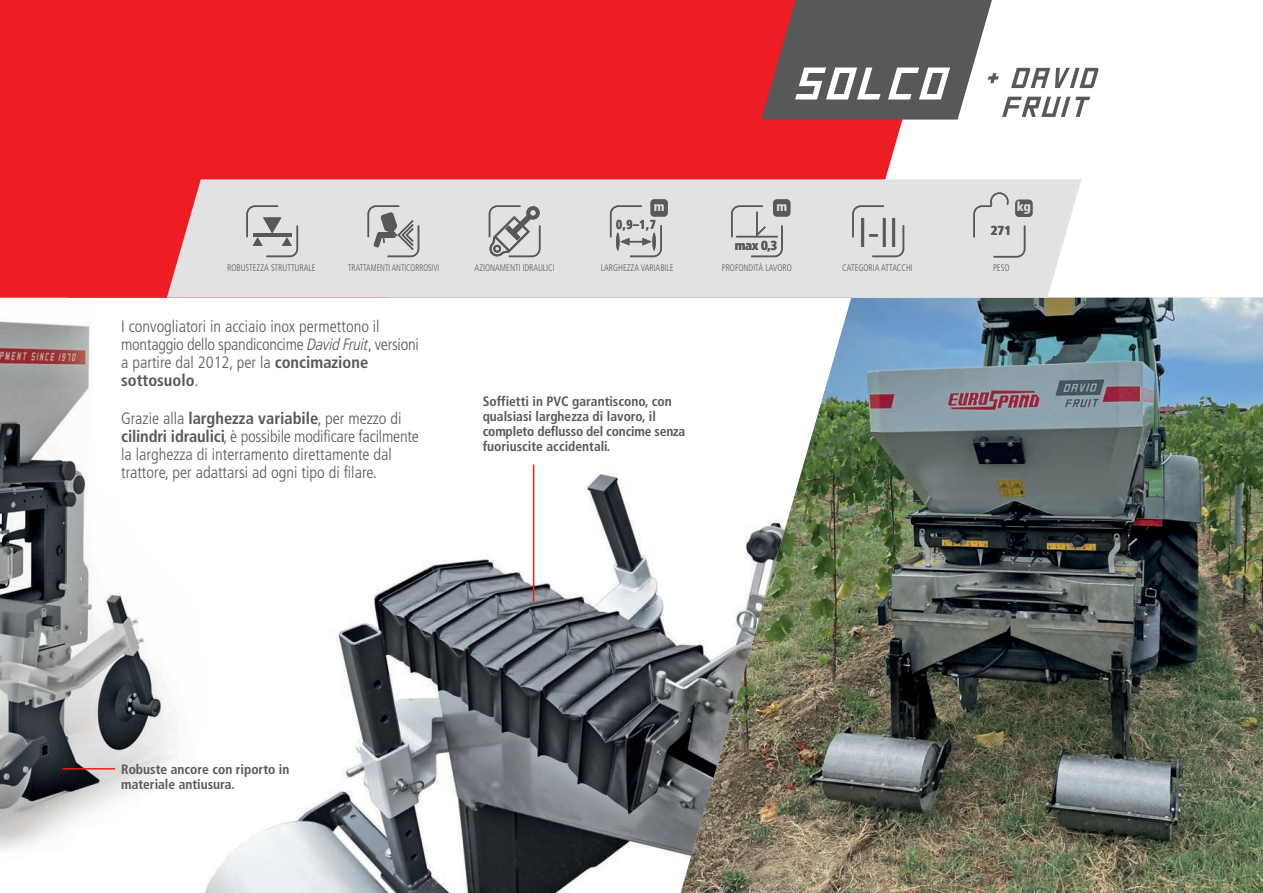
<style>
.page{position:relative;width:1263px;height:893px;background:#fff}
.page>*{position:absolute;margin:0;border:0;box-sizing:border-box;transform-origin:0 0}
.t1{font:300 condensed 41.55px "Frutiger LT Pro";color:#57585a}
.t2{font:300 condensed 16.5px/18px "Frutiger LT Pro";color:#57585a}
.t3{font:700 condensed 13.5px/15px "Frutiger LT Pro";color:#57585a}
.t4{font:900 condensed 13.05px "Frutiger";letter-spacing:-.015em;color:#57585a}
.t5{font:900 condensed 13.05px "Frutiger";letter-spacing:-.015em;color:#57585a;scale:.9 1}
.t6{font:900 condensed 13.05px "Frutiger";color:#e1e2e4}
.t7{font:300 condensed 9.45px "Frutiger LT Pro";color:#57585a;scale:.9 1}
.t8{font:300 condensed 9.45px "Frutiger LT Pro";color:#57585a;scale:.85 1}
.s1{font-style:italic}
.s2{font-weight:700}
</style>
<div class="page">
<img style="left:205px;top:464px;width:473px;height:429px">
<img style="left:0;top:321px;width:176px;height:530px">
<div style="left:475px;top:0;width:428px;height:179px;background:#ee1d23"></div>
<div style="left:0;top:0;width:475px;height:298px;background:#ee1d23"></div>
<img style="left:678px;top:298px;width:585px;height:595px">
<div style="left:167px;top:179px;width:914px;height:119px;background:#e1e2e4"></div>
<hr style="left:63px;top:768px;width:52px;height:2px;background:#ee1d23">
<hr style="left:533px;top:465px;width:1px;height:137px;background:#ee1d23">
<svg style="left:761px;top:0;width:337px;height:120px"></svg>
<svg style="left:246px;top:205px;width:52px;height:52px;background:#c1c2c4"></svg>
<svg style="left:368px;top:205px;width:51px;height:52px;background:#b9babc"></svg>
<div style="left:1015px;top:200px;width:17px;height:17px;background:#57585a;border-radius:3px"></div>
<svg style="left:973px;top:192px;width:52px;height:65px;background:#d1d2d4"></svg>
<svg style="left:852px;top:205px;width:52px;height:52px;background:#d6d7d9"></svg>
<div style="left:773px;top:199px;width:17px;height:17px;background:#57585a;border-radius:3px"></div>
<svg style="left:731px;top:205px;width:52px;height:52px;background:#c9cacc"></svg>
<div style="left:650px;top:199px;width:18px;height:17px;background:#57585a;border-radius:3px"></div>
<svg style="left:610px;top:205px;width:52px;height:52px;background:#c8c9cb"></svg>
<hr style="left:616px;top:233px;width:3px;height:18px;background:#57585a;border-radius:50%">
<svg style="left:652px;top:233px;width:4px;height:18px"></svg>
<svg style="left:489px;top:205px;width:51px;height:52px;background:#b5b6b8"></svg>
<p class="t6" style="left:654px;top:201px;width:12px">m</p>
<p class="t5" style="left:616px;top:219px;width:46px">0,9–1,7</p>
<p class="t6" style="left:776px;top:201px;width:12px">m</p>
<p class="t4" style="left:735px;top:240px;width:44px">max 0,3</p>
<h1 class="t1" style="left:858px;top:217px;width:42px">I-II</h1>
<p class="t4" style="left:991px;top:225px;width:22px">271</p>
<p class="t7" style="left:227px;top:265px;width:100px">ROBUSTEZZA STRUTTURALE</p>
<p class="t8" style="left:348px;top:265px;width:109px">TRATTAMENTI ANTICORROSIVI</p>
<p class="t7" style="left:475px;top:265px;width:90px">AZIONAMENTI IDRAULICI</p>
<p class="t7" style="left:601px;top:265px;width:82px">LARGHEZZA VARIABILE</p>
<p class="t7" style="left:722px;top:265px;width:79px">PROFONDITÀ LAVORO</p>
<p class="t7" style="left:842px;top:265px;width:80px">CATEGORIA ATTACCHI</p>
<p class="t7" style="left:993px;top:265px;width:20px">PESO</p>
<p class="t6" style="left:1017px;top:202px;width:16px">kg</p>
<p class="t2" style="left:121px;top:319px;width:299px">I convogliatori in acciaio inox permettono il montaggio dello spandiconcime <span class="s1">David Fruit</span>, versioni a partire dal 2012, per la <span class="s2">concimazione sottosuolo</span>.</p>
<p class="t2" style="left:121px;top:411px;width:299px">Grazie alla <span class="s2">larghezza variabile</span>, per mezzo di <span class="s2">cilindri idraulici</span>, è possibile modificare facilmente la larghezza di interramento direttamente dal trattore, per adattarsi ad ogni tipo di filare.</p>
<p class="t3" style="left:483px;top:395px;width:204px">Soffietti in PVC garantiscono, con qualsiasi larghezza di lavoro, il completo deflusso del concime senza fuoriuscite accidentali.</p>
<p class="t3" style="left:121px;top:763px;width:170px">Robuste ancore con riporto in materiale antiusura.</p>
</div>
